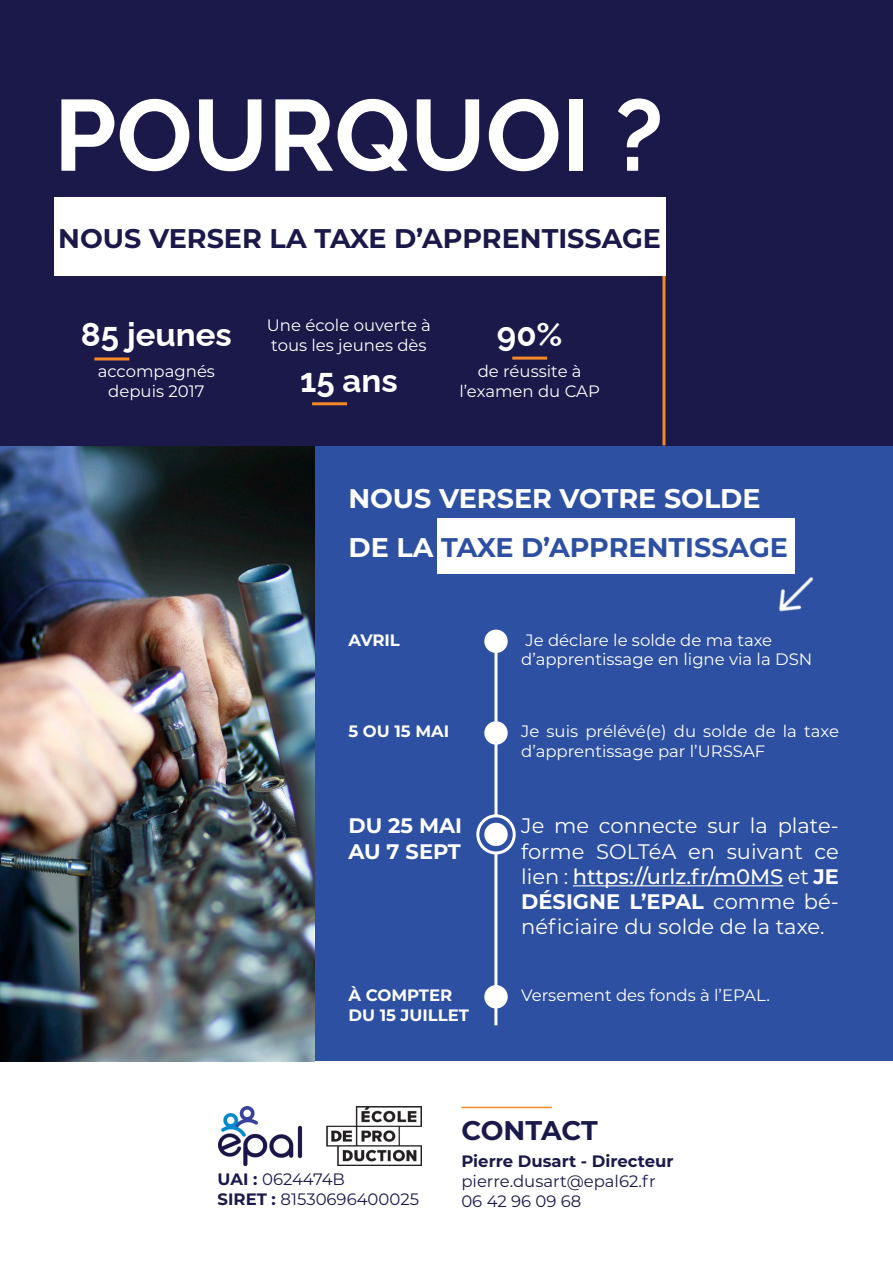
<style>
.page{position:relative;width:893px;height:1263px;background:#fff}
.page>*{position:absolute;margin:0;border:0;box-sizing:border-box;transform-origin:0 0}
.t1{font:700 100.5px "Raleway";color:#fff}
.t2{font:700 33px "Raleway";color:#fff}
.t3{font:700 27px "Montserrat";color:#1b1949}
.t4{font:700 27px "Montserrat";color:#2e50a2}
.t5{font:700 27px "Montserrat";color:#fff}
.t6{font:21px/25.2px "Montserrat";color:#fff;text-align:justify}
.t7{font:700 21px/25.2px "Montserrat";color:#fff}
.t8{font:16.5px/19.8px "Montserrat";color:#fff;text-align:center}
.t9{font:16.5px "Montserrat";color:#1b1949}
.t10{font:700 16.5px/19.8px "Montserrat";color:#fff}
.t11{font:700 16.5px "Montserrat";color:#1b1949}
.s1{color:#fff}
.s2{font-weight:500}
.s3{font-weight:700}
</style>
<div class="page">
<img style="left:0;top:445px;width:315px;height:616px">
<div style="left:315px;top:445px;width:578px;height:616px;background:#2e50a2"></div>
<div style="left:0;top:0;width:893px;height:445px;background:#1b1949"></div>
<hr style="left:662px;top:271px;width:3px;height:174px;background:#f68927">
<div style="left:54px;top:197px;width:611px;height:79px;background:#fff"></div>
<hr style="left:94px;top:357px;width:35px;height:3px;background:#f68927">
<hr style="left:312px;top:402px;width:35px;height:3px;background:#f68927">
<hr style="left:512px;top:357px;width:35px;height:3px;background:#f68927">
<div style="left:437px;top:519px;width:357px;height:55px;background:#fff"></div>
<img style="left:779px;top:542px;width:35px;height:70px">
<div style="left:484px;top:823px;width:24px;height:23px;background:#fff;border-radius:50%"></div>
<hr style="left:494px;top:853px;width:3px;height:172px;background:#fff">
<div style="left:476px;top:814px;width:40px;height:40px;border:3px solid #fff;border-radius:50%"></div>
<hr style="left:573px;top:885px;width:210px;height:1px;background:#fff">
<div style="left:484px;top:721px;width:24px;height:24px;background:#fff;border-radius:50%"></div>
<div style="left:484px;top:630px;width:24px;height:23px;background:#fff;border-radius:50%"></div>
<hr style="left:494px;top:651px;width:3px;height:165px;background:#fff">
<div style="left:484px;top:985px;width:24px;height:23px;background:#fff;border-radius:50%"></div>
<img style="left:219px;top:1107px;width:202px;height:58px">
<hr style="left:461px;top:1107px;width:91px;height:1px;background:#f68927">
<p class="t1" style="left:54px;top:55px;width:611px">POURQUOI ?</p>
<p class="t3" style="left:58px;top:219px;width:604px">NOUS VERSER LA TAXE D’APPRENTISSAGE</p>
<p class="t2" style="left:81px;top:308px;width:152px">85 jeunes</p>
<p class="t8" style="left:98px;top:361px;width:119px">accompagnés depuis 2017</p>
<p class="t8" style="left:267px;top:315px;width:166px;text-align:left">Une école ouverte à tous les jeunes dès</p>
<p class="t2" style="left:300px;top:354px;width:99px">15 ans</p>
<p class="t2" style="left:497px;top:308px;width:67px">90%</p>
<p class="t8" style="left:459px;top:361px;width:142px">de réussite à l’examen du CAP</p>
<p class="t5" style="left:348px;top:479px;width:414px">NOUS VERSER VOTRE SOLDE</p>
<p class="t4" style="left:348px;top:528px;width:441px"><span class="s1">DE LA</span> TAXE D’APPRENTISSAGE</p>
<p class="t10" style="left:348px;top:629px;width:53px">AVRIL</p>
<p class="t8" style="left:525px;top:629px;width:248px">Je déclare le solde de ma taxe</p>
<p class="t8" style="left:521px;top:649px;width:293px">d’apprentissage en ligne via la DSN</p>
<p class="t10" style="left:348px;top:721px;width:102px">5 OU 15 MAI</p>
<p class="t8" style="left:521px;top:721px;width:319px;text-align:left">Je suis prélévé(e) du solde de la taxe d’apprentissage par l’URSSAF</p>
<p class="t7" style="left:348px;top:812px;width:115px">DU 25 MAI<br>AU 7 SEPT</p>
<p class="t6" style="left:521px;top:812px;width:319px">Je me connecte sur la plate&shy;forme SOLTéA en suivant ce lien : <span class="s2">https://urlz.fr/m0MS</span> et <span class="s3">JE DÉSIGNE L’EPAL</span> comme bé&shy;néficiaire du solde de la taxe.</p>
<p class="t10" style="left:348px;top:984px;width:122px">À COMPTER<br>DU 15 JUILLET</p>
<p class="t8" style="left:521px;top:985px;width:250px">Versement des fonds à l’EPAL.</p>
<p class="t9" style="left:218px;top:1168px;width:129px"><span class="s3">UAI :</span> 0624474B</p>
<p class="t9" style="left:218px;top:1188px;width:203px"><span class="s3">SIRET :</span> 81530696400025</p>
<p class="t3" style="left:461px;top:1111px;width:138px">CONTACT</p>
<p class="t11" style="left:461px;top:1149px;width:214px">Pierre Dusart - Directeur</p>
<p class="t9" style="left:461px;top:1169px;width:196px">pierre.dusart@epal62.fr</p>
<p class="t9" style="left:461px;top:1189px;width:122px">06 42 96 09 68</p>
</div>
